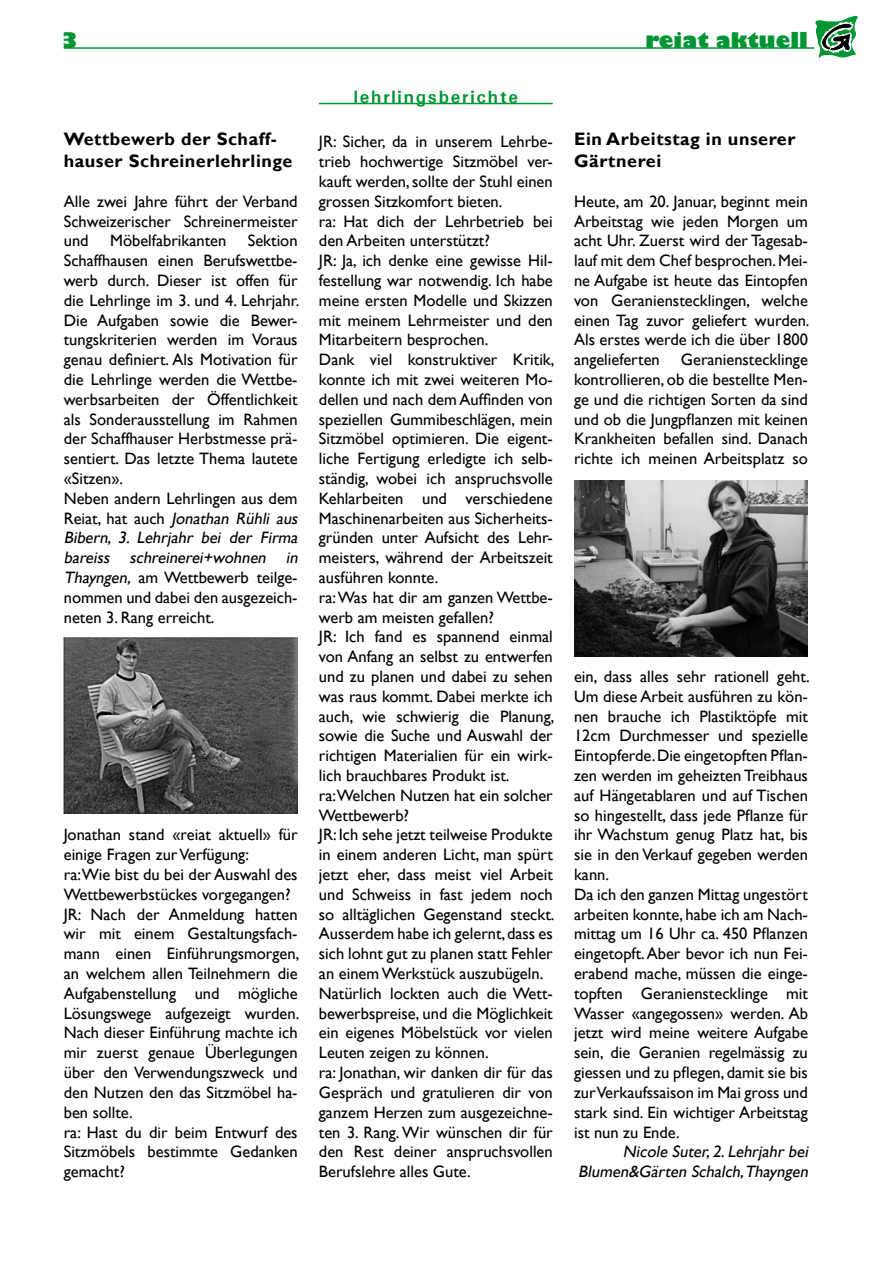
<style>
.page{position:relative;width:893px;height:1263px;background:#fff}
.page>*{position:absolute;margin:0;border:0;box-sizing:border-box;transform-origin:0 0}
.t1{font:800 21px "Gill Sans";color:#009534}
.t2{font:700 18px/21.6px "Gill Sans";letter-spacing:.03em;color:#000}
.t3{font:700 18px "Univers";letter-spacing:.1em;color:#009534}
.t4{font:16.5px/19.8px "Gill Sans";color:#000}
.t5{font:italic 16.5px/19.8px "Gill Sans";color:#000;text-align:right}
.s1{font-style:italic}
</style>
<div class="page">
<hr style="left:319px;top:103px;width:234px;height:1px;background:#009534">
<img style="left:64px;top:638px;width:233px;height:175px">
<img style="left:574px;top:481px;width:234px;height:175px">
<hr style="left:64px;top:47px;width:750px;height:2px;background:#009534">
<svg style="left:815px;top:16px;width:43px;height:43px"></svg>
<p class="t1" style="left:61px;top:27px;width:19px">3</p>
<p class="t1" style="left:645px;top:27px;width:164px">reiat aktuell</p>
<p class="t2" style="left:64px;top:129px;width:230px">Wettbewerb der Schaff&shy;hauser Schreinerlehrlinge</p>
<p class="t4" style="left:64px;top:192px;width:235px;text-align:justify">Alle zwei Jahre führt der Verband Schweizerischer Schreinermeister und</p>
<p class="t4" style="left:64px;top:231px;width:239px;text-indent:184px">Sektion<br>Schaffhausen einen Berufswettbe&shy;werb durch. Dieser ist offen für die Lehrlinge im 3. und 4. Lehrjahr.<br>Die Aufgaben sowie die Bewer&shy;tungskriterien werden im Voraus genau definiert. Als Motivation für die Lehrlinge werden die Wettbe&shy;werbsarbeiten der Öffentlichkeit als Sonderausstellung im Rahmen der Schaffhauser Herbstmesse prä&shy;sentiert. Das letzte Thema lautete «Sitzen».<br>Neben andern Lehrlingen aus dem<br>Reiat, hat auch <span class="s1">Jonathan Rühli aus<br>Bibern, 3. Lehrjahr bei der Firma bareiss schreinerei+wohnen in<br>Thayngen,</span> am Wettbewerb teilge&shy;nommen und dabei den ausgezeich&shy;neten 3. Rang erreicht.</p>
<p class="t4" style="left:110px;top:231px;width:118px">Möbelfabrikanten</p>
<p class="t4" style="left:64px;top:825px;width:237px">Jonathan stand «reiat aktuell» für einige Fragen zurVerfügung: ra:Wie bist du bei der Auswahl des<br>Wettbewerbstückes vorgegangen?<br>JR: Nach der Anmeldung hatten wir mit einem Gestaltungsfach&shy;mann einen Einführungsmorgen, an welchem allen Teilnehmern die<br>Aufgabenstellung und mögliche<br>Lösungswege aufgezeigt wurden.<br>Nach dieser Einführung machte ich mir zuerst genaue Überlegungen über den Verwendungszweck und den Nutzen den das Sitzmöbel ha&shy;ben sollte.<br>ra: Hast du dir beim Entwurf des<br>Sitzmöbels bestimmte Gedanken gemacht?</p>
<p class="t3" style="left:354px;top:85px;width:166px">lehrlingsberichte</p>
<p class="t4" style="left:319px;top:132px;width:237px">JR: Sicher, da in unserem Lehrbe&shy;trieb hochwertige Sitzmöbel ver&shy;kauft werden,sollte der Stuhl einen grossen Sitzkomfort bieten.<br>ra: Hat dich der Lehrbetrieb bei den Arbeiten unterstützt?<br>JR: Ja, ich denke eine gewisse Hil&shy;festellung war notwendig. Ich habe meine ersten Modelle und Skizzen mit meinem Lehrmeister und den<br>Mitarbeitern besprochen.<br>Dank viel konstruktiver Kritik, konnte ich mit zwei weiteren Mo&shy;dellen und nach dem Auffinden von speziellen Gummibeschlägen, mein<br>Sitzmöbel optimieren. Die eigent&shy;liche Fertigung erledigte ich selb&shy;ständig, wobei ich anspruchsvolle<br>Kehlarbeiten und verschiedene<br>Maschinenarbeiten aus Sicherheits&shy;gründen unter Aufsicht des Lehr&shy;meisters, während der Arbeitszeit ausführen konnte.<br>ra:Was hat dir am ganzen Wettbe&shy;werb am meisten gefallen?<br>JR: Ich fand es spannend einmal von Anfang an selbst zu entwerfen und zu planen und dabei zu sehen was raus kommt. Dabei merkte ich auch, wie schwierig die Planung, sowie die Suche und Auswahl der richtigen Materialien für ein wirk&shy;lich brauchbares Produkt ist. ra:Welchen Nutzen hat ein solcher<br>Wettbewerb?<br>JR: Ich sehe jetzt teilweise Produkte in einem anderen Licht, man spürt jetzt eher, dass meist viel Arbeit und Schweiss in fast jedem noch so alltäglichen Gegenstand steckt.<br>Ausserdem habe ich gelernt,dass es sich lohnt gut zu planen statt Fehler an einemWerkstück auszubügeln.<br>Natürlich lockten auch die Wett&shy;bewerbspreise, und die Möglichkeit ein eigenes Möbelstück vor vielen<br>Leuten zeigen zu können.<br>ra: Jonathan, wir danken dir für das<br>Gespräch und gratulieren dir von ganzem Herzen zum ausgezeichne&shy;ten 3. Rang. Wir wünschen dir für den Rest deiner anspruchsvollen<br>Berufslehre alles Gute.</p>
<p class="t2" style="left:574px;top:129px;width:223px">Ein Arbeitstag in unserer<br>Gärtnerei</p>
<p class="t4" style="left:574px;top:192px;width:237px;text-align:justify">Heute, am 20. Januar, beginnt mein Arbeitstag wie jeden Morgen um acht Uhr. Zuerst wird der Tagesab&shy;lauf mit dem Chef besprochen.Mei&shy;ne Aufgabe ist heute das Eintopfen von Geranienstecklingen, welche einen Tag zuvor geliefert wurden.<br>Als erstes werde ich die über 1800 angelieferten</p>
<p class="t4" style="left:574px;top:350px;width:235px;text-align:justify;text-indent:107px">Geranienstecklinge kontrollieren, ob die bestellte Men&shy;ge und die richtigen Sorten da sind und ob die Jungpflanzen mit keinen Krankheiten befallen sind. Danach richte ich meinen Arbeitsplatz so</p>
<p class="t4" style="left:574px;top:667px;width:237px">ein, dass alles sehr rationell geht.<br>Um diese Arbeit ausführen zu kön&shy;nen brauche ich Plastiktöpfe mit<br>12cm Durchmesser und spezielle<br>Eintopferde. Die eingetopften Pflan&shy;zen werden im geheizten Treibhaus auf Hängetablaren und auf Tischen so hingestellt, dass jede Pflanze für ihr Wachstum genug Platz hat, bis sie in den Verkauf gegeben werden kann.<br>Da ich den ganzen Mittag ungestört arbeiten konnte, habe ich am Nach&shy;mittag um 16 Uhr ca. 450 Pflanzen eingetopft.Aber bevor ich nun Fei&shy;erabend mache, müssen die einge&shy;topften Geranienstecklinge mit<br>Wasser «angegossen» werden. Ab jetzt wird meine weitere Aufgabe sein, die Geranien regelmässig zu giessen und zu pflegen, damit sie bis zurVerkaufssaison im Mai gross und stark sind. Ein wichtiger Arbeitstag ist nun zu Ende.</p>
<p class="t5" style="left:578px;top:1142px;width:235px">Nicole Suter, 2. Lehrjahr bei<br>Blumen&amp;Gärten Schalch,Thayngen</p>
</div>
